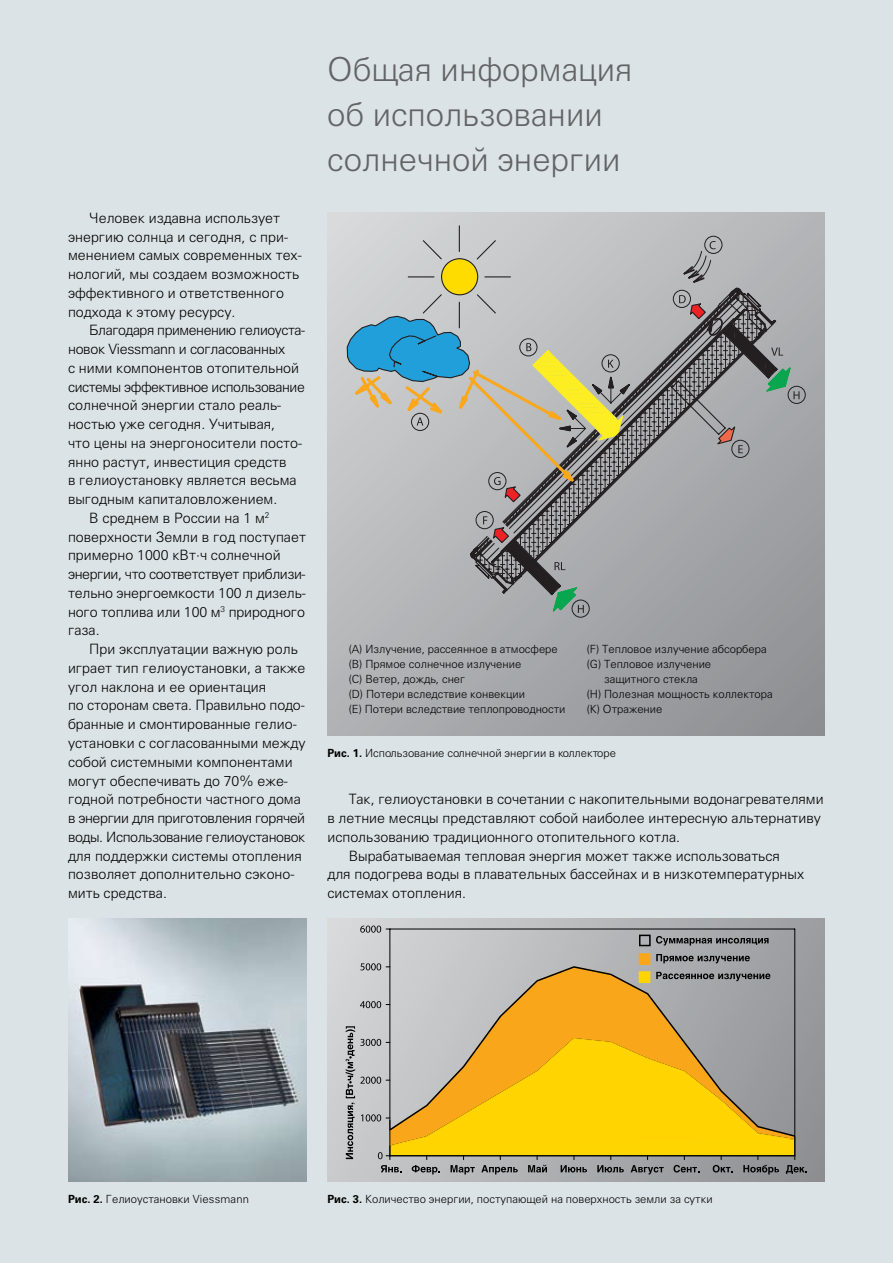
<style>
.page{position:relative;width:893px;height:1263px;background:#dce3e7}
.page>*{position:absolute;margin:0;border:0;box-sizing:border-box;transform-origin:0 0}
.t1{font:300 33px/45px "Univers Cyr";color:#636467}
.t2{font:300 14.25px/18.8px "Univers Cyr";color:#000}
.t3{font:300 14.25px "Univers Cyr";letter-spacing:-.03em;color:#000}
.t4{font:300 14.25px "Univers Cyr";letter-spacing:-.02em;color:#000}
.t5{font:300 11.25px/15px "Univers Cyr";color:#000}
.s1{font-weight:700}
</style>
<div class="page">
<img style="left:68px;top:918px;width:238px;height:264px">
<svg style="left:327px;top:213px;width:498px;height:523px;background:#a9abad"></svg>
<svg style="left:407px;top:225px;width:372px;height:332px;background:#bbbdbf"></svg>
<div style="left:584px;top:503px;width:199px;height:109px;background:#9fa1a4"></div>
<div style="left:476px;top:511px;width:18px;height:18px;border:1px solid #231f20;border-radius:50%"></div>
<div style="left:704px;top:236px;width:18px;height:18px;border:1px solid #231f20;border-radius:50%"></div>
<div style="left:788px;top:386px;width:18px;height:18px;border:1px solid #231f20;border-radius:50%"></div>
<div style="left:572px;top:600px;width:18px;height:18px;border:1px solid #231f20;border-radius:50%"></div>
<svg style="left:483px;top:516px;width:101px;height:97px;background:#858b89"></svg>
<svg style="left:500px;top:503px;width:235px;height:49px;background:#97989a"></svg>
<svg style="left:347px;top:241px;width:452px;height:262px;background:#a8aeaa"></svg>
<svg style="left:327px;top:918px;width:498px;height:264px;background:#b2b4b6"></svg>
<svg style="left:388px;top:965px;width:408px;height:61px;background:#c4ae87"></svg>
<hr style="left:390px;top:929px;width:405px;height:1px;background:#000">
<hr style="left:389px;top:929px;width:1px;height:227px;background:#000">
<hr style="left:794px;top:929px;width:1px;height:227px;background:#000">
<svg style="left:360px;top:925px;width:30px;height:8px"></svg>
<svg style="left:360px;top:963px;width:30px;height:7px"></svg>
<svg style="left:360px;top:1001px;width:30px;height:7px"></svg>
<div style="left:639px;top:935px;width:12px;height:11px;border:1px solid #000"></div>
<div style="left:639px;top:954px;width:11px;height:10px;background:#faa61a"></div>
<div style="left:639px;top:953px;width:11px;height:12px;border:1px solid #faa61a"></div>
<div style="left:639px;top:972px;width:11px;height:10px;background:#ffd400"></div>
<div style="left:639px;top:971px;width:11px;height:12px;border:1px solid #ffd400"></div>
<svg style="left:381px;top:1165px;width:20px;height:7px"></svg>
<svg style="left:412px;top:1165px;width:28px;height:9px"></svg>
<svg style="left:450px;top:1165px;width:25px;height:9px"></svg>
<svg style="left:481px;top:1165px;width:37px;height:9px"></svg>
<svg style="left:528px;top:1165px;width:19px;height:7px"></svg>
<svg style="left:561px;top:1165px;width:26px;height:7px"></svg>
<svg style="left:597px;top:1165px;width:27px;height:7px"></svg>
<svg style="left:631px;top:1165px;width:33px;height:9px"></svg>
<svg style="left:674px;top:1165px;width:25px;height:7px"></svg>
<svg style="left:713px;top:1165px;width:20px;height:7px"></svg>
<svg style="left:743px;top:1165px;width:36px;height:9px"></svg>
<svg style="left:786px;top:1165px;width:21px;height:9px"></svg>
<svg style="left:656px;top:936px;width:113px;height:9px"></svg>
<svg style="left:656px;top:954px;width:94px;height:9px"></svg>
<svg style="left:656px;top:972px;width:114px;height:9px"></svg>
<svg style="left:346px;top:1026px;width:450px;height:133px;background:#dbb944"></svg>
<p class="t2" style="left:68px;top:208px;width:235px;text-indent:21px">Человек издавна использует энергию солнца и сегодня, с при&shy;менением самых современных тех&shy;нологий, мы создаем возможность эффективного и ответственного подхода к этому ресурсу.</p>
<p class="t3" style="left:89px;top:322px;width:217px">Благодаря применению гелиоуста-</p>
<p class="t4" style="left:68px;top:341px;width:219px">новок Viessmann и согласованных</p>
<p class="t2" style="left:68px;top:358px;width:233px">с ними компонентов отопительной</p>
<p class="t3" style="left:68px;top:378px;width:238px">системы эффективное использование</p>
<p class="t2" style="left:68px;top:396px;width:215px">солнечной энергии стало реаль-</p>
<p class="t2" style="left:68px;top:415px;width:209px">ностью уже сегодня. Учитывая,</p>
<p class="t2" style="left:68px;top:433px;width:236px">что цены на энергоносители посто-</p>
<p class="t2" style="left:68px;top:452px;width:220px">янно растут, инвестиция средств</p>
<p class="t2" style="left:68px;top:471px;width:230px">в гелиоустановку является весьма</p>
<p class="t2" style="left:68px;top:490px;width:211px">выгодным капиталовложением.</p>
<p class="t2" style="left:89px;top:508px;width:182px">В среднем в России на 1 м<sup>2</sup></p>
<p class="t2" style="left:68px;top:527px;width:239px">поверхности Земли в год поступает</p>
<p class="t2" style="left:68px;top:546px;width:214px">примерно 1000 кВт·ч солнечной</p>
<p class="t3" style="left:68px;top:566px;width:239px">энергии, что соответствует приблизи-</p>
<p class="t2" style="left:68px;top:583px;width:239px">тельно энергоемкости 100 л дизель-</p>
<p class="t2" style="left:68px;top:602px;width:239px">ного топлива или 100 м<sup>3</sup> природного</p>
<p class="t2" style="left:68px;top:621px;width:33px">газа.</p>
<p class="t2" style="left:89px;top:640px;width:210px">При эксплуатации важную роль</p>
<p class="t2" style="left:68px;top:658px;width:239px">играет тип гелиоустановки, а также</p>
<p class="t2" style="left:68px;top:677px;width:200px">угол наклона и ее ориентация</p>
<p class="t2" style="left:68px;top:696px;width:238px">по сторонам света. Правильно подо-</p>
<p class="t2" style="left:68px;top:715px;width:230px">бранные и смонтированные гелио-</p>
<p class="t2" style="left:68px;top:733px;width:239px">установки с согласованными между</p>
<p class="t2" style="left:68px;top:752px;width:226px">собой системными компонентами</p>
<p class="t2" style="left:68px;top:771px;width:221px">могут обеспечивать до 70% еже-</p>
<p class="t2" style="left:68px;top:790px;width:234px">годной потребности частного дома</p>
<p class="t3" style="left:68px;top:810px;width:239px">в энергии для приготовления горячей</p>
<p class="t3" style="left:68px;top:828px;width:239px">воды. Использование гелиоустановок</p>
<p class="t2" style="left:68px;top:846px;width:235px">для поддержки системы отопления</p>
<p class="t2" style="left:68px;top:865px;width:228px">позволяет дополнительно сэконо-</p>
<p class="t2" style="left:68px;top:883px;width:101px">мить средства.</p>
<h1 class="t1" style="left:327px;top:47px;width:306px">Общая информация об использовании солнечной энергии</h1>
<p class="t5" style="left:349px;top:642px;width:218px">(A) Излучение, рассеянное в атмосфере (B) Прямое солнечное излучение<br>(C) Ветер, дождь, снег<br>(D) Потери вследствие конвекции<br>(E) Потери вследствие теплопроводности</p>
<p class="t5" style="left:587px;top:642px;width:181px">(F) Тепловое излучение абсорбера</p>
<p class="t5" style="left:587px;top:657px;width:126px">(G) Тепловое излучение</p>
<p class="t5" style="left:604px;top:672px;width:95px">защитного стекла</p>
<p class="t5" style="left:587px;top:687px;width:187px">(H) Полезная мощность коллектора</p>
<p class="t5" style="left:587px;top:702px;width:77px">(K) Отражение</p>
<p class="t5" style="left:327px;top:746px;width:290px"><span class="s1">Рис. 1.</span> Использование солнечной энергии в коллекторе</p>
<p class="t2" style="left:349px;top:790px;width:476px">Так, гелиоустановки в сочетании с накопительными водонагревателями</p>
<p class="t2" style="left:327px;top:808px;width:495px">в летние месяцы представляют собой наиболее интересную альтернативу</p>
<p class="t2" style="left:327px;top:827px;width:354px">использованию традиционного отопительного котла.</p>
<p class="t2" style="left:349px;top:846px;width:433px">Вырабатываемая тепловая энергия может также использоваться</p>
<p class="t2" style="left:327px;top:865px;width:478px">для подогрева воды в плавательных бассейнах и в низкотемпературных</p>
<p class="t2" style="left:327px;top:883px;width:140px">системах отопления.</p>
<p class="t5" style="left:68px;top:1192px;width:182px"><span class="s1">Рис. 2.</span> Гелиоустановки Viessmann</p>
<p class="t5" style="left:327px;top:1192px;width:387px"><span class="s1">Рис. 3.</span> Количество энергии, поступающей на поверхность земли за сутки</p>
</div>
